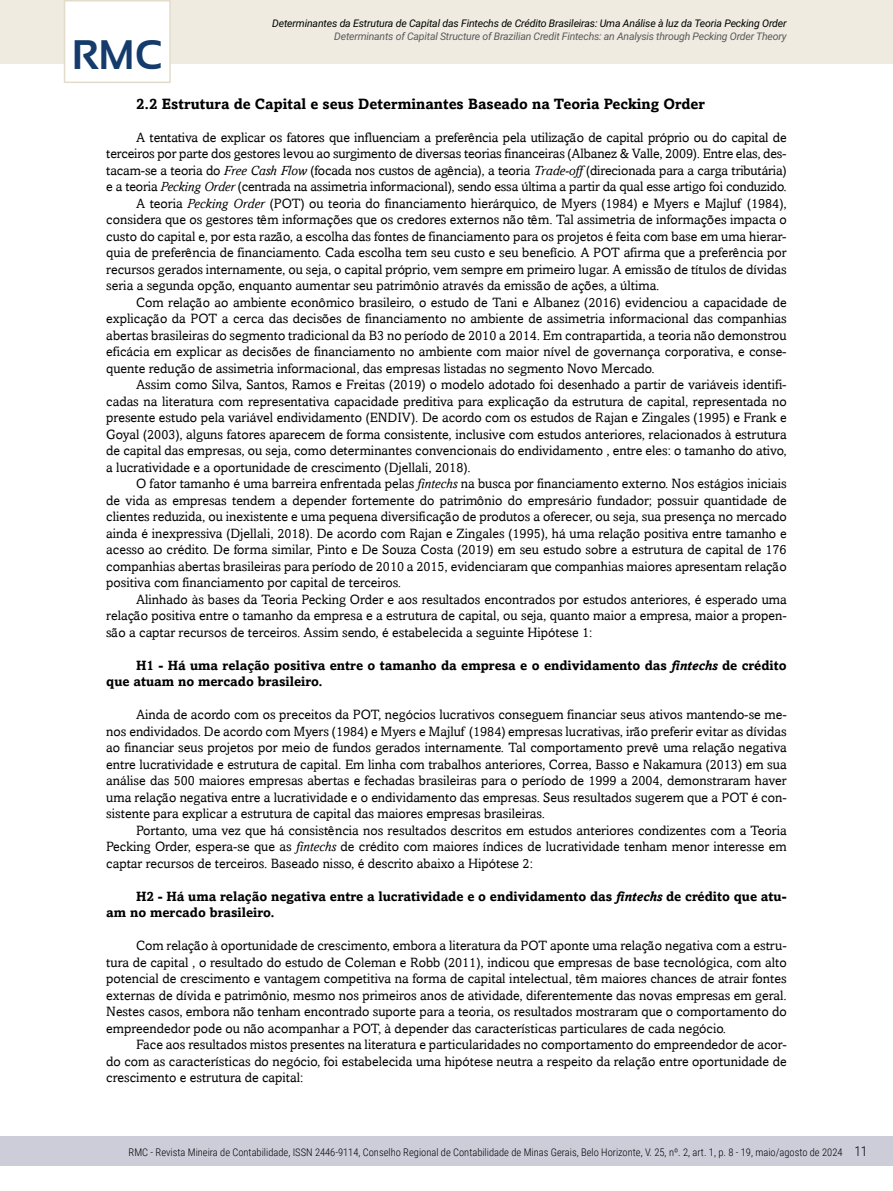
<style>
.page{position:relative;width:893px;height:1191px;background:#fff}
.page>*{position:absolute;margin:0;border:0;box-sizing:border-box;transform-origin:0 0}
.t1{font:700 41.25px "Sansation";color:#143b6b}
.t2{font:700 15px "Amasis";color:#000}
.t3{font:13.5px/16.5px "Amasis";color:#000;text-align:justify}
.t4{font:700 13.5px/16.5px "Amasis";color:#000}
.t5{font:300 10.5px "Roboto Condensed";color:#000}
.t6{font:italic 10.5px "Roboto";letter-spacing:-.015em;color:#000}
.t7{font:italic 10.5px "Roboto";letter-spacing:-.02em;color:#58595b}
.s1{font-style:italic}
.s2{font-size:13.5px}
</style>
<div class="page">
<div style="left:0;top:1135px;width:893px;height:30px;background:#cdcdda"></div>
<div style="left:0;top:0;width:893px;height:64px;background:#efebe1"></div>
<div style="left:64px;top:0;width:107px;height:83px;background:#fff;border:2px solid #e4dcca"></div>
<h1 class="t1" style="left:72px;top:32px;width:92px">RMC</h1>
<p class="t6" style="left:272px;top:16px;width:516px">Determinantes da Estrutura de Capital das Fintechs de Crédito Brasileiras: Uma Análise à luz da Teoria Pecking Order</p>
<p class="t7" style="left:334px;top:29px;width:454px">Determinants of Capital Structure of Brazilian Credit Fintechs: an Analysis through Pecking Order Theory</p>
<p class="t2" style="left:136px;top:94px;width:570px">2.2 Estrutura de Capital e seus Determinantes Baseado na Teoria Pecking Order</p>
<p class="t3" style="left:136px;top:129px;width:652px">A tentativa de explicar os fatores que influenciam a preferência pela utilização de capital próprio ou do capital de</p>
<p class="t3" style="left:106px;top:145px;width:682px">terceiros por parte dos gestores levou ao surgimento de diversas teorias financeiras (Albanez &amp; Valle, 2009). Entre elas, des-</p>
<p class="t3" style="left:106px;top:162px;width:682px">tacam-se a teoria do <span class="s1">Free Cash Flow</span> (focada nos custos de agência), a teoria <span class="s1">Trade-off</span> (direcionada para a carga tributária)</p>
<p class="t3" style="left:106px;top:178px;width:682px">e a teoria <span class="s1">Pecking Order</span> (centrada na assimetria informacional), sendo essa última a partir da qual esse artigo foi conduzido.</p>
<p class="t3" style="left:136px;top:195px;width:652px">A teoria <span class="s1">Pecking Order</span> (POT) ou teoria do financiamento hierárquico, de Myers (1984) e Myers e Majluf (1984),</p>
<p class="t3" style="left:106px;top:211px;width:682px">considera que os gestores têm informações que os credores externos não têm. Tal assimetria de informações impacta o</p>
<p class="t3" style="left:106px;top:228px;width:682px">custo do capital e, por esta razão, a escolha das fontes de financiamento para os projetos é feita com base em uma hierar-</p>
<p class="t3" style="left:106px;top:244px;width:682px">quia de preferência de financiamento. Cada escolha tem seu custo e seu benefício. A POT afirma que a preferência por</p>
<p class="t3" style="left:106px;top:261px;width:682px">recursos gerados internamente, ou seja, o capital próprio, vem sempre em primeiro lugar. A emissão de títulos de dívidas</p>
<p class="t3" style="left:106px;top:277px;width:555px">seria a segunda opção, enquanto aumentar seu patrimônio através da emissão de ações, a última.</p>
<p class="t3" style="left:136px;top:294px;width:652px">Com relação ao ambiente econômico brasileiro, o estudo de Tani e Albanez (2016) evidenciou a capacidade de</p>
<p class="t3" style="left:106px;top:310px;width:682px">explicação da POT a cerca das decisões de financiamento no ambiente de assimetria informacional das companhias</p>
<p class="t3" style="left:106px;top:327px;width:682px">abertas brasileiras do segmento tradicional da B3 no período de 2010 a 2014. Em contrapartida, a teoria não demonstrou</p>
<p class="t3" style="left:106px;top:343px;width:682px">eficácia em explicar as decisões de financiamento no ambiente com maior nível de governança corporativa, e conse-</p>
<p class="t3" style="left:106px;top:360px;width:550px">quente redução de assimetria informacional, das empresas listadas no segmento Novo Mercado.</p>
<p class="t3" style="left:136px;top:376px;width:652px">Assim como Silva, Santos, Ramos e Freitas (2019) o modelo adotado foi desenhado a partir de variáveis identifi-</p>
<p class="t3" style="left:106px;top:393px;width:682px">cadas na literatura com representativa capacidade preditiva para explicação da estrutura de capital, representada no</p>
<p class="t3" style="left:106px;top:409px;width:682px">presente estudo pela variável endividamento (ENDIV). De acordo com os estudos de Rajan e Zingales (1995) e Frank e</p>
<p class="t3" style="left:106px;top:426px;width:682px">Goyal (2003), alguns fatores aparecem de forma consistente, inclusive com estudos anteriores, relacionados à estrutura</p>
<p class="t3" style="left:106px;top:442px;width:682px">de capital das empresas, ou seja, como determinantes convencionais do endividamento , entre eles: o tamanho do ativo,</p>
<p class="t3" style="left:106px;top:459px;width:366px">a lucratividade e a oportunidade de crescimento (Djellali, 2018).</p>
<p class="t3" style="left:136px;top:475px;width:652px">O fator tamanho é uma barreira enfrentada pelas <span class="s1">fintechs</span> na busca por financiamento externo. Nos estágios iniciais</p>
<p class="t3" style="left:106px;top:492px;width:682px">de vida as empresas tendem a depender fortemente do patrimônio do empresário fundador; possuir quantidade de</p>
<p class="t3" style="left:106px;top:508px;width:682px">clientes reduzida, ou inexistente e uma pequena diversificação de produtos a oferecer, ou seja, sua presença no mercado</p>
<p class="t3" style="left:106px;top:525px;width:682px">ainda é inexpressiva (Djellali, 2018). De acordo com Rajan e Zingales (1995), há uma relação positiva entre tamanho e</p>
<p class="t3" style="left:106px;top:541px;width:682px">acesso ao crédito. De forma similar, Pinto e De Souza Costa (2019) em seu estudo sobre a estrutura de capital de 176</p>
<p class="t3" style="left:106px;top:557px;width:682px">companhias abertas brasileiras para período de 2010 a 2015, evidenciaram que companhias maiores apresentam relação</p>
<p class="t3" style="left:106px;top:574px;width:296px">positiva com financiamento por capital de terceiros.</p>
<p class="t3" style="left:136px;top:590px;width:652px">Alinhado às bases da Teoria Pecking Order e aos resultados encontrados por estudos anteriores, é esperado uma</p>
<p class="t3" style="left:106px;top:607px;width:682px">relação positiva entre o tamanho da empresa e a estrutura de capital, ou seja, quanto maior a empresa, maior a propen-</p>
<p class="t3" style="left:106px;top:623px;width:487px">são a captar recursos de terceiros. Assim sendo, é estabelecida a seguinte Hipótese 1:</p>
<p class="t4" style="left:106px;top:656px;width:682px;text-indent:30px">H1 - Há uma relação positiva entre o tamanho da empresa e o endividamento das <span class="s1">fintechs</span> de crédito que atuam no mercado brasileiro.</p>
<p class="t3" style="left:106px;top:706px;width:682px;text-indent:30px">Ainda de acordo com os preceitos da POT, negócios lucrativos conseguem financiar seus ativos mantendo-se me&shy;nos endividados. De acordo com Myers (1984) e Myers e Majluf (1984) empresas lucrativas, irão preferir evitar as dívidas ao financiar seus projetos por meio de fundos gerados internamente. Tal comportamento prevê uma relação negativa entre lucratividade e estrutura de capital. Em linha com trabalhos anteriores, Correa, Basso e Nakamura (2013) em sua análise das 500 maiores empresas abertas e fechadas brasileiras para o período de 1999 a 2004, demonstraram haver uma relação negativa entre a lucratividade e o endividamento das empresas. Seus resultados sugerem que a POT é con&shy;sistente para explicar a estrutura de capital das maiores empresas brasileiras.</p>
<p class="t3" style="left:106px;top:821px;width:682px;text-indent:30px">Portanto, uma vez que há consistência nos resultados descritos em estudos anteriores condizentes com a Teoria Pecking Order, espera-se que as <span class="s1">fintechs</span> de crédito com maiores índices de lucratividade tenham menor interesse em captar recursos de terceiros. Baseado nisso, é descrito abaixo a Hipótese 2:</p>
<p class="t4" style="left:106px;top:887px;width:682px;text-indent:30px">H2 - Há uma relação negativa entre a lucratividade e o endividamento das <span class="s1">fintechs</span> de crédito que atu&shy;am no mercado brasileiro.</p>
<p class="t3" style="left:106px;top:937px;width:682px;text-indent:30px">Com relação à oportunidade de crescimento, embora a literatura da POT aponte uma relação negativa com a estru&shy;tura de capital , o resultado do estudo de Coleman e Robb (2011), indicou que empresas de base tecnológica, com alto potencial de crescimento e vantagem competitiva na forma de capital intelectual, têm maiores chances de atrair fontes externas de dívida e patrimônio, mesmo nos primeiros anos de atividade, diferentemente das novas empresas em geral.<br>Nestes casos, embora não tenham encontrado suporte para a teoria, os resultados mostraram que o comportamento do empreendedor pode ou não acompanhar a POT, à depender das características particulares de cada negócio.</p>
<p class="t3" style="left:106px;top:1036px;width:682px;text-indent:30px">Face aos resultados mistos presentes na literatura e particularidades no comportamento do empreendedor de acor&shy;do com as características do negócio, foi estabelecida uma hipótese neutra a respeito da relação entre oportunidade de crescimento e estrutura de capital:</p>
<p class="t5" style="left:129px;top:1145px;width:740px">RMC - Revista Mineira de Contabilidade, ISSN 2446-9114, Conselho Regional de Contabilidade de Minas Gerais, Belo Horizonte, V. 25, nº. 2, art. 1, p. 8 - 19, maio/agosto de 2024 <span class="s2">11</span></p>
</div>
